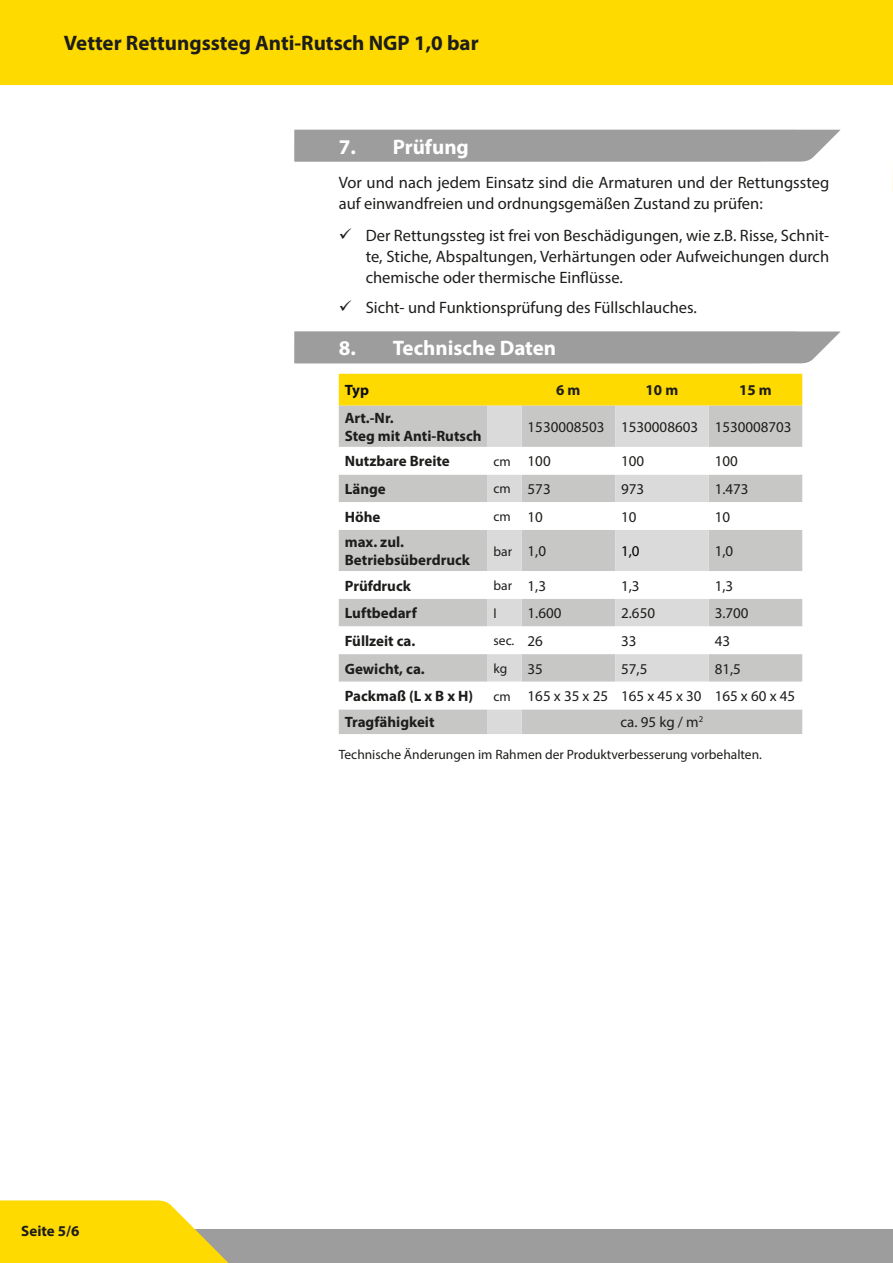
<style>
.page{position:relative;width:893px;height:1263px;background:#fff}
.page>*{position:absolute;margin:0;border:0;box-sizing:border-box;transform-origin:0 0}
.t1{font:700 21px "Myriad Pro";color:#1d1d1b}
.t2{font:700 21px "Myriad Pro";color:#fff}
.t3{font:16.5px/21px "Myriad Pro";color:#1d1d1b}
.t4{font:700 15px/18px "Myriad Pro";color:#1d1d1b}
.t5{font:15px "Myriad Pro";color:#1d1d1b}
.t6{font:700 15px "Myriad Pro";color:#090b16}
.t7{font:15px "Myriad Pro";color:#000}
.t8{font:13.5px "Myriad Pro";color:#1d1d1b}
.s1{font-size:13.5px}
.s2{font-size:15px}
</style>
<div class="page">
<div style="left:0;top:1229px;width:893px;height:34px;background:#9d9d9d"></div>
<div style="left:0;top:0;width:892px;height:85px;background:#ffda00"></div>
<svg style="left:0;top:1200px;width:229px;height:63px;background:#fadb20"></svg>
<div style="left:294px;top:331px;width:547px;height:32px;background:#9d9d9d"></div>
<div style="left:294px;top:130px;width:546px;height:32px;background:#9d9d9d"></div>
<div style="left:339px;top:374px;width:463px;height:32px;background:#ffda00"></div>
<div style="left:339px;top:406px;width:463px;height:328px;background:#c7c7c6"></div>
<svg style="left:488px;top:406px;width:221px;height:328px;background:#cfcfcf"></svg>
<svg style="left:339px;top:447px;width:463px;height:262px"></svg>
<svg style="left:892px;top:0;width:1px;height:192px"></svg>
<p class="t1" style="left:64px;top:29px;width:416px">Vetter Rettungssteg Anti-Rutsch NGP 1,0 bar</p>
<p class="t4" style="left:21px;top:1221px;width:60px">Seite 5/6</p>
<p class="t2" style="left:339px;top:133px;width:132px">7. Prüfung</p>
<p class="t3" style="left:339px;top:171px;width:492px">Vor und nach jedem Einsatz sind die Armaturen und der Rettungssteg auf einwandfreien und ordnungsgemäßen Zustand zu prüfen:</p>
<p class="t3" style="left:366px;top:225px;width:465px;text-align:justify">Der Rettungssteg ist frei von Beschädigungen, wie z.B. Risse, Schnit&shy;te, Stiche, Abspaltungen, Verhärtungen oder Aufweichungen durch chemische oder thermische Einflüsse.</p>
<p class="t3" style="left:366px;top:296px;width:333px">Sicht- und Funktionsprüfung des Füllschlauches.</p>
<p class="t2" style="left:339px;top:334px;width:219px">8. Technische Daten</p>
<p class="t6" style="left:345px;top:380px;width:26px">Typ</p>
<p class="t4" style="left:556px;top:381px;width:26px">6 m</p>
<p class="t4" style="left:646px;top:381px;width:34px">10 m</p>
<p class="t4" style="left:739px;top:381px;width:34px">15 m</p>
<p class="t4" style="left:345px;top:408px;width:138px">Art.-Nr.<br>Steg mit Anti-Rutsch</p>
<p class="t5" style="left:528px;top:418px;width:266px">1530008503 1530008603 1530008703</p>
<p class="t4" style="left:345px;top:452px;width:107px">Nutzbare Breite</p>
<p class="t5" style="left:494px;top:452px;width:59px"><span class="s1">cm</span> 100</p>
<p class="t5" style="left:621px;top:452px;width:25px">100</p>
<p class="t5" style="left:715px;top:452px;width:25px">100</p>
<p class="t4" style="left:345px;top:479px;width:43px">Länge</p>
<p class="t5" style="left:494px;top:480px;width:59px"><span class="s1">cm</span> 573</p>
<p class="t5" style="left:621px;top:480px;width:25px">973</p>
<p class="t5" style="left:715px;top:480px;width:35px">1.473</p>
<p class="t4" style="left:345px;top:507px;width:37px">Höhe</p>
<p class="t8" style="left:494px;top:508px;width:51px">cm <span class="s2">10</span></p>
<p class="t5" style="left:621px;top:507px;width:17px">10</p>
<p class="t5" style="left:715px;top:507px;width:17px">10</p>
<p class="t4" style="left:345px;top:532px;width:127px">max. zul.<br>Betriebsüberdruck</p>
<p class="t8" style="left:494px;top:543px;width:54px">bar <span class="s2">1,0</span></p>
<p class="t7" style="left:621px;top:542px;width:20px">1,0</p>
<p class="t5" style="left:715px;top:542px;width:20px">1,0</p>
<p class="t4" style="left:345px;top:576px;width:68px">Prüfdruck</p>
<p class="t8" style="left:494px;top:577px;width:54px">bar <span class="s2">1,3</span></p>
<p class="t5" style="left:621px;top:576px;width:20px">1,3</p>
<p class="t5" style="left:715px;top:576px;width:20px">1,3</p>
<p class="t4" style="left:345px;top:604px;width:74px">Luftbedarf</p>
<p class="t8" style="left:494px;top:605px;width:5px">l</p>
<p class="t5" style="left:528px;top:604px;width:35px">1.600</p>
<p class="t5" style="left:621px;top:604px;width:35px">2.650</p>
<p class="t5" style="left:715px;top:604px;width:35px">3.700</p>
<p class="t4" style="left:345px;top:631px;width:72px">Füllzeit ca.</p>
<p class="t8" style="left:494px;top:632px;width:51px">sec. <span class="s2">26</span></p>
<p class="t5" style="left:621px;top:632px;width:17px">33</p>
<p class="t5" style="left:715px;top:632px;width:17px">43</p>
<p class="t4" style="left:345px;top:659px;width:82px">Gewicht, ca.</p>
<p class="t8" style="left:494px;top:660px;width:15px">kg</p>
<p class="t5" style="left:528px;top:659px;width:17px">35</p>
<p class="t5" style="left:621px;top:659px;width:28px">57,5</p>
<p class="t5" style="left:715px;top:659px;width:28px">81,5</p>
<p class="t4" style="left:345px;top:687px;width:130px">Packmaß (L x B x H)</p>
<p class="t5" style="left:494px;top:687px;width:303px"><span class="s1">cm</span> 165 x 35 x 25 165 x 45 x 30 165 x 60 x 45</p>
<p class="t4" style="left:345px;top:713px;width:91px">Tragfähigkeit</p>
<p class="t5" style="left:621px;top:713px;width:84px">ca. 95 kg / m<sup>2</sup></p>
<p class="t8" style="left:339px;top:746px;width:425px">Technische Änderungen im Rahmen der Produktverbesserung vorbehalten.</p>
</div>
